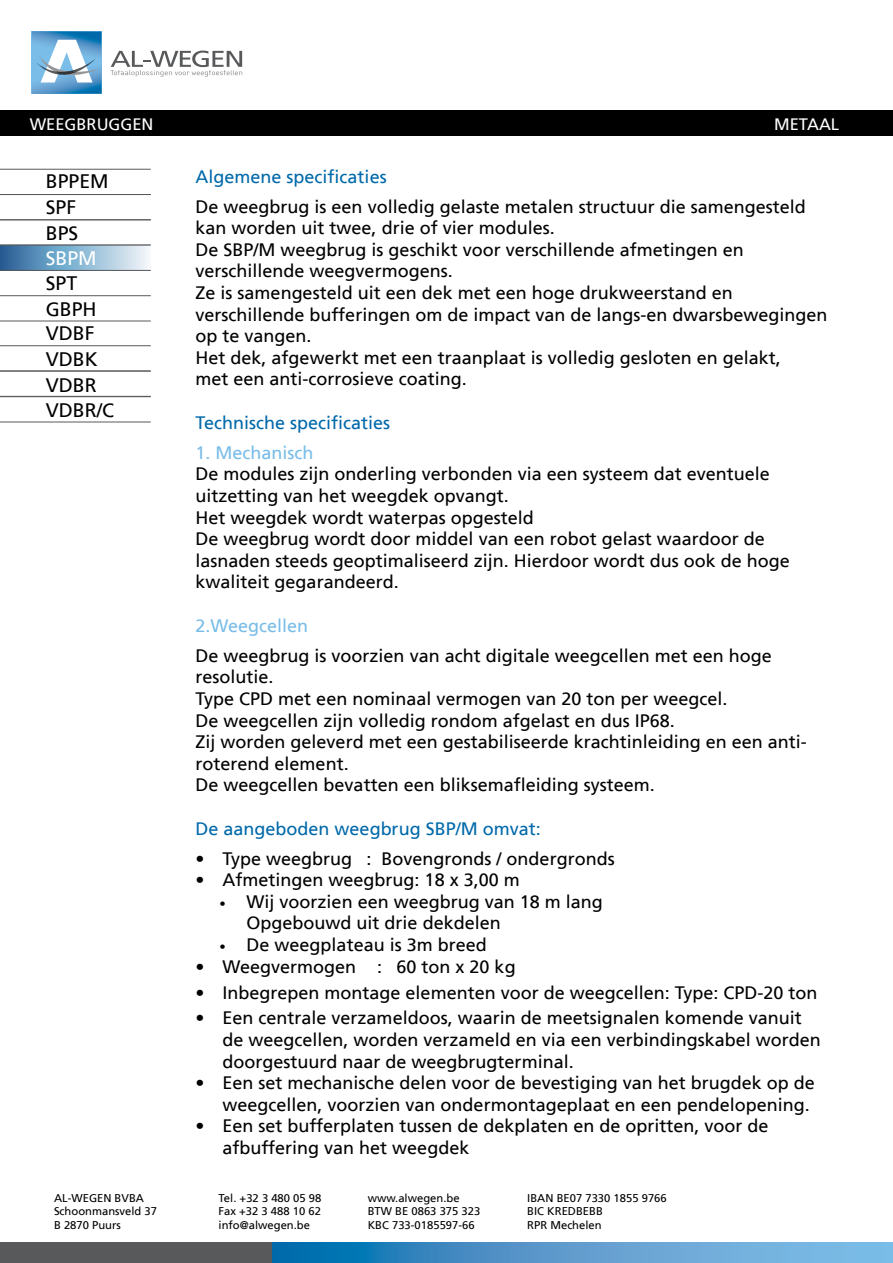
<style>
.page{position:relative;width:893px;height:1263px;background:#fff}
.page>*{position:absolute;margin:0;border:0;box-sizing:border-box;transform-origin:0 0}
.t1{font:19.5px/25.8px "Frutiger LT Std";color:#000}
.t2{font:19.5px "Frutiger LT Std";color:#fff}
.t3{font:18px/21.6px "Frutiger LT Std";color:#000}
.t4{font:18px "Frutiger LT Std";color:#0069aa}
.t5{font:18px "Frutiger LT Std";color:#79bde8}
.t6{font:16.5px "Frutiger LT Std";color:#fff}
.t7{font:11.25px/13.5px "Frutiger LT Std";color:#000}
.s1{font-size:12.6px}
</style>
<div class="page">
<svg style="left:110px;top:51px;width:132px;height:26px"></svg>
<svg style="left:32px;top:31px;width:70px;height:63px"></svg>
<div style="left:0;top:111px;width:893px;height:25px;background:#000"></div>
<div style="left:0;top:1242px;width:272px;height:21px;background:#58595b"></div>
<svg style="left:272px;top:1242px;width:621px;height:21px;background:#5099cc"></svg>
<div style="left:0;top:245px;width:151px;height:25px;background:linear-gradient(to right,#23679e,#eefcff)"></div>
<hr style="left:0;top:345px;width:151px;height:1px;background:#58595b">
<hr style="left:0;top:371px;width:151px;height:1px;background:#58595b">
<hr style="left:0;top:169px;width:151px;height:1px;background:#58595b">
<hr style="left:0;top:194px;width:151px;height:1px;background:#58595b">
<hr style="left:0;top:220px;width:151px;height:1px;background:#58595b">
<hr style="left:0;top:295px;width:151px;height:1px;background:#58595b">
<hr style="left:0;top:321px;width:151px;height:1px;background:#58595b">
<hr style="left:0;top:245px;width:151px;height:1px;background:#58595b">
<hr style="left:0;top:270px;width:151px;height:1px;background:#58595b">
<hr style="left:0;top:396px;width:151px;height:1px;background:#58595b">
<hr style="left:0;top:422px;width:151px;height:1px;background:#58595b">
<p class="t6" style="left:30px;top:114px;width:125px">weegbruggen</p>
<p class="t6" style="left:774px;top:114px;width:67px">METAal</p>
<p class="t1" style="left:46px;top:169px;width:64px">BPPEM<br>SPF<br>BPS</p>
<p class="t2" style="left:46px;top:247px;width:52px">SBPM</p>
<p class="t1" style="left:46px;top:271px;width:33px">SPT</p>
<p class="t1" style="left:46px;top:321px;width:50px">VDBF</p>
<p class="t1" style="left:46px;top:296px;width:52px">GBPH</p>
<p class="t1" style="left:46px;top:346px;width:70px">VDBK<br>VDBR<br>VDBR/C</p>
<p class="t4" style="left:196px;top:166px;width:193px">Algemene specificaties</p>
<p class="t3" style="left:196px;top:196px;width:633px">De weegbrug is een volledig gelaste metalen structuur die samengesteld kan worden uit twee, drie of vier modules.<br>De SBP/M weegbrug is geschikt voor verschillende afmetingen en verschillende weegvermogens.<br>Ze is samengesteld uit een dek met een hoge drukweerstand en verschillende bufferingen om de impact van de langs-en dwarsbewegingen op te vangen.<br>Het dek, afgewerkt met een traanplaat is volledig gesloten en gelakt,<br>met een anti-corrosieve coating.</p>
<p class="t4" style="left:196px;top:412px;width:196px">Technische specificaties</p>
<p class="t5" style="left:196px;top:442px;width:120px">1. Mechanisch</p>
<p class="t3" style="left:196px;top:463px;width:596px">De modules zijn onderling verbonden via een systeem dat eventuele uitzetting van het weegdek opvangt.<br>Het weegdek wordt waterpas opgesteld<br>De weegbrug wordt door middel van een robot gelast waardoor de lasnaden steeds geoptimaliseerd zijn. Hierdoor wordt dus ook de hoge kwaliteit gegarandeerd.</p>
<p class="t5" style="left:196px;top:615px;width:114px">2.Weegcellen</p>
<p class="t3" style="left:196px;top:645px;width:613px">De weegbrug is voorzien van acht digitale weegcellen met een hoge resolutie.<br>Type CPD met een nominaal vermogen van 20 ton per weegcel.<br>De weegcellen zijn volledig rondom afgelast en dus IP68.<br>Zij worden geleverd met een gestabiliseerde krachtinleiding en een anti&shy;roterend element.<br>De weegcellen bevatten een bliksemafleiding systeem.</p>
<p class="t4" style="left:196px;top:818px;width:347px">De aangeboden weegbrug SBP/M omvat:</p>
<p class="t3" style="left:196px;top:848px;width:421px">• Type weegbrug : Bovengronds / ondergronds</p>
<p class="t3" style="left:196px;top:869px;width:326px">• Afmetingen weegbrug: 18 x 3,00 m</p>
<p class="t3" style="left:247px;top:891px;width:358px;text-indent:-27px"><span class="s1">•</span> Wij voorzien een weegbrug van 18 m lang<br>Opgebouwd uit drie dekdelen</p>
<p class="t3" style="left:220px;top:934px;width:269px"><span class="s1">•</span> De weegplateau is 3m breed</p>
<p class="t3" style="left:196px;top:956px;width:322px">• Weegvermogen : 60 ton x 20 kg</p>
<p class="t3" style="left:196px;top:981px;width:623px">• Inbegrepen montage elementen voor de weegcellen: Type: CPD-20 ton</p>
<p class="t3" style="left:223px;top:1007px;width:600px;text-indent:-27px">• Een centrale verzameldoos, waarin de meetsignalen komende vanuit de weegcellen, worden verzameld en via een verbindingskabel worden doorgestuurd naar de weegbrugterminal.</p>
<p class="t3" style="left:196px;top:1072px;width:621px;text-align:right">• Een set mechanische delen voor de bevestiging van het brugdek op de weegcellen, voorzien van ondermontageplaat en een pendelopening.</p>
<p class="t3" style="left:223px;top:1115px;width:547px;text-indent:-27px">• Een set bufferplaten tussen de dekplaten en de opritten, voor de afbuffering van het weegdek</p>
<p class="t7" style="left:219px;top:1191px;width:104px;text-align:justify">Tel. +32 3 480 05 98<br>Fax +32 3 488 10 62 info@alwegen.be</p>
<p class="t7" style="left:368px;top:1191px;width:114px">www.alwegen.be<br>BTW BE 0863 375 323<br>KBC 733-0185597-66</p>
<p class="t7" style="left:54px;top:1191px;width:105px">Al-wegen BVBA<br>Schoonmansveld 37<br>B 2870 Puurs</p>
<p class="t7" style="left:527px;top:1191px;width:141px">IBAN BE07 7330 1855 9766<br>BIC KREDBEBB<br>RPR Mechelen</p>
</div>
